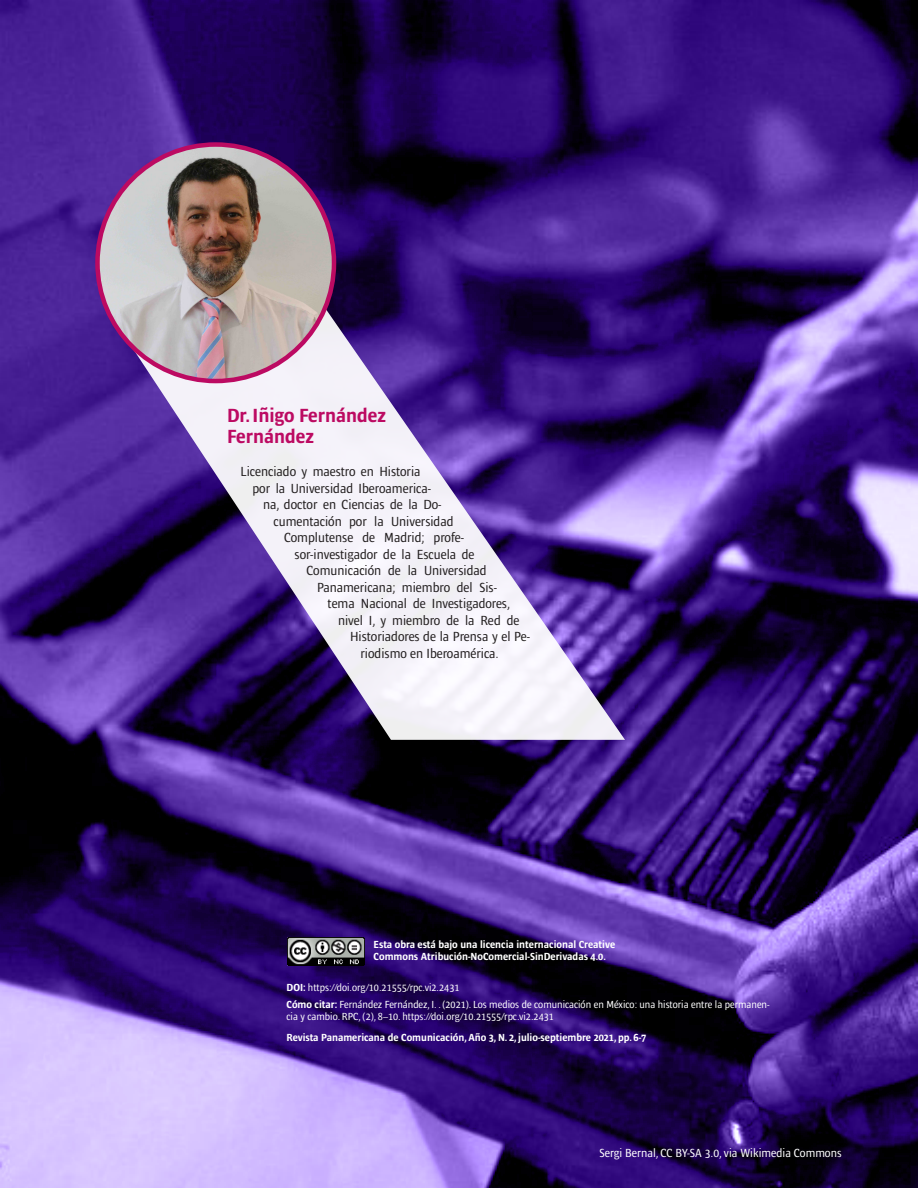
<style>
.page{position:relative;width:918px;height:1188px;background:#fff}
.page>*{position:absolute;margin:0;border:0;box-sizing:border-box;transform-origin:0 0}
.Semblanza{font:700 condensed 19.5px/21px "Ardoise Std";color:#bc0a62}
.Semblanza-2{font:condensed 13.5px "Ardoise Std";color:#231f20}
.t1{font:condensed 12px "Ardoise Std";color:#fff}
.Cómo_citar{font:condensed 10.5px/12px "Ardoise Std";color:#fff}
.Cómo_citar-2{font:700 condensed 10.5px/12px "Ardoise Std";color:#fff}
.s1{font-weight:700}
</style>
<div class="page">
<img style="left:0;top:0;width:918px;height:1188px">
<svg style="left:102px;top:302px;width:523px;height:438px"></svg>
<img style="left:97px;top:145px;width:237px;height:236px;border-radius:118px">
<img style="left:287px;top:938px;width:77px;height:27px">
<p class="Semblanza" style="left:227px;top:405px;width:161px">Dr. Iñigo Fernández<br>Fernández</p>
<p class="Semblanza-2" style="left:241px;top:464px;width:182px">Licenciado y maestro en Historia</p>
<p class="Semblanza-2" style="left:253px;top:480px;width:180px">por la Universidad Iberoamerica-</p>
<p class="Semblanza-2" style="left:263px;top:497px;width:180px">na, doctor en Ciencias de la Do-</p>
<p class="Semblanza-2" style="left:274px;top:513px;width:181px">cumentación por la Universidad</p>
<p class="Semblanza-2" style="left:284px;top:530px;width:182px">Complutense de Madrid; profe-</p>
<p class="Semblanza-2" style="left:295px;top:546px;width:181px">sor-investigador de la Escuela de</p>
<p class="Semblanza-2" style="left:307px;top:563px;width:182px">Comunicación de la Universidad</p>
<p class="Semblanza-2" style="left:317px;top:579px;width:182px">Panamericana; miembro del Sis-</p>
<p class="Semblanza-2" style="left:328px;top:596px;width:184px">tema Nacional de Investigadores,</p>
<p class="Semblanza-2" style="left:338px;top:612px;width:183px">nivel I, y miembro de la Red de</p>
<p class="Semblanza-2" style="left:350px;top:629px;width:182px">Historiadores de la Prensa y el Pe-</p>
<p class="Semblanza-2" style="left:361px;top:645px;width:140px">riodismo en Iberoamérica.</p>
<p class="Cómo_citar-2" style="left:374px;top:939px;width:243px">Esta obra está bajo una licencia internacional Creative<br>Commons Atribución-NoComercial-SinDerivadas 4.0.</p>
<p class="Cómo_citar" style="left:287px;top:982px;width:174px"><span class="s1">DOI:</span> https://doi.org/10.21555/rpc.vi2.2431</p>
<p class="Cómo_citar" style="left:287px;top:999px;width:485px"><span class="s1">Cómo citar:</span> Fernández Fernández, I. . (2021). Los medios de comunicación en México: una historia entre la permanen&shy;cia y cambio. RPC, (2), 8–10. https://doi.org/10.21555/rpc.vi2.2431</p>
<p class="Cómo_citar-2" style="left:287px;top:1031px;width:361px">Revista Panamericana de Comunicación, Año 3, N. 2, julio-septiembre 2021, pp. 6-7</p>
<p class="t1" style="left:600px;top:1146px;width:244px">Sergi Bernal, CC BY-SA 3.0, via Wikimedia Commons</p>
</div>
